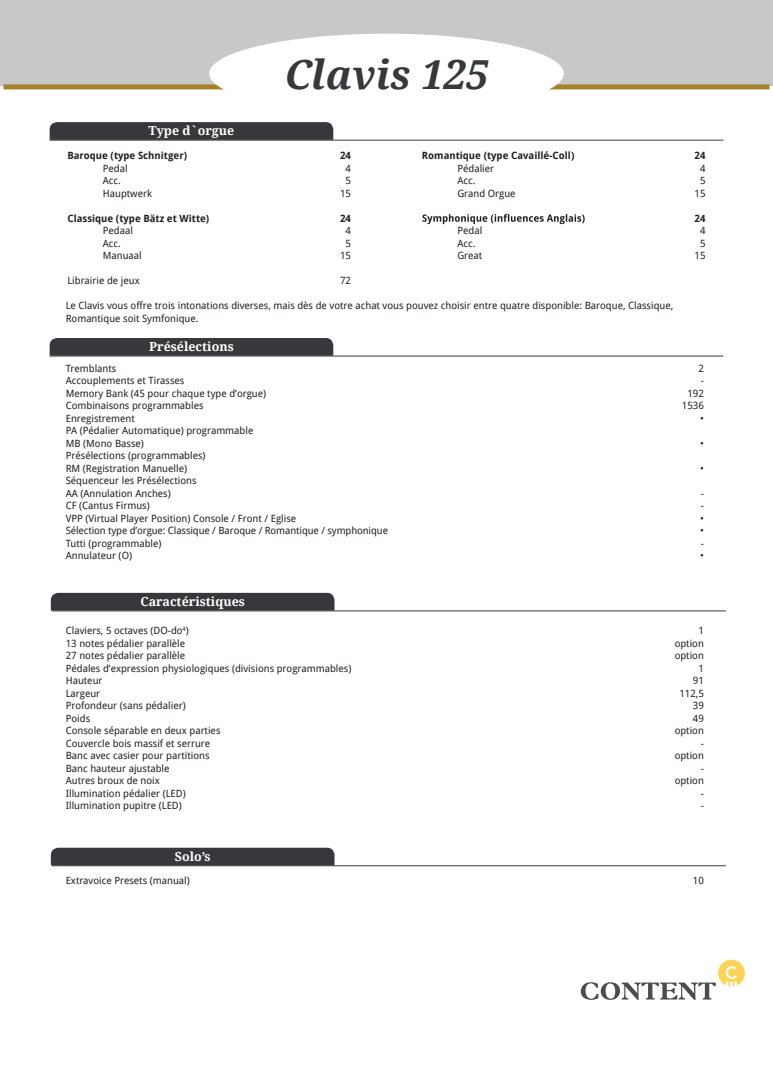
<style>
.page{position:relative;width:773px;height:1081px;background:#fff}
.page>*{position:absolute;margin:0;border:0;box-sizing:border-box;transform-origin:0 0}
.t1{font:italic 700 40px "Droid Serif";color:#36383b}
.t2{font:700 12.5px "Droid Serif";color:#fff}
.t3{font:10px/12.5px "Droid Sans";color:#231f20}
.t4{font:700 10px "Droid Sans";color:#231f20}
</style>
<div class="page">
<svg style="left:50px;top:122px;width:283px;height:18px;background:#393b3e"></svg>
<div style="left:50px;top:338px;width:283px;height:18px;background:#36383b"></div>
<div style="left:0;top:0;width:772px;height:85px;background:#c7c8ca"></div>
<div style="left:4px;top:84px;width:765px;height:5px;background:#a58128"></div>
<div style="left:209px;top:34px;width:354px;height:79px;background:#fff;border-radius:50%"></div>
<svg style="left:422px;top:214px;width:162px;height:10px"></svg>
<hr style="left:50px;top:140px;width:673px;height:1px;background:#36383b">
<hr style="left:50px;top:356px;width:673px;height:1px;background:#36383b">
<div style="left:51px;top:593px;width:283px;height:17px;background:#36383b"></div>
<hr style="left:52px;top:610px;width:673px;height:1px;background:#36383b">
<svg style="left:580px;top:959px;width:164px;height:41px"></svg>
<div style="left:51px;top:848px;width:283px;height:17px;background:#36383b"></div>
<hr style="left:52px;top:865px;width:673px;height:1px;background:#36383b">
<p class="t2" style="left:148px;top:124px;width:87px">Type d`orgue</p>
<h1 class="t1" style="left:285px;top:51px;width:205px">Clavis 125</h1>
<p class="t4" style="left:67px;top:150px;width:121px">Baroque (type Schnitger)</p>
<p class="t4" style="left:340px;top:150px;width:13px">24</p>
<p class="t3" style="left:103px;top:162px;width:26px">Pedal</p>
<p class="t3" style="left:345px;top:162px;width:7px">4</p>
<p class="t3" style="left:103px;top:174px;width:20px">Acc.</p>
<p class="t3" style="left:345px;top:174px;width:7px">5</p>
<p class="t3" style="left:103px;top:187px;width:51px">Hauptwerk</p>
<p class="t3" style="left:340px;top:187px;width:13px">15</p>
<p class="t4" style="left:67px;top:212px;width:143px">Classique (type Bätz et Witte)</p>
<p class="t4" style="left:340px;top:212px;width:13px">24</p>
<p class="t3" style="left:103px;top:224px;width:32px">Pedaal</p>
<p class="t3" style="left:345px;top:224px;width:7px">4</p>
<p class="t3" style="left:103px;top:237px;width:20px">Acc.</p>
<p class="t3" style="left:345px;top:237px;width:7px">5</p>
<p class="t3" style="left:103px;top:249px;width:40px">Manuaal</p>
<p class="t3" style="left:340px;top:249px;width:13px">15</p>
<p class="t3" style="left:67px;top:274px;width:74px">Librairie de jeux</p>
<p class="t3" style="left:340px;top:274px;width:13px">72</p>
<p class="t4" style="left:422px;top:150px;width:154px">Romantique (type Cavaillé-Coll)</p>
<p class="t4" style="left:694px;top:150px;width:13px">24</p>
<p class="t3" style="left:457px;top:162px;width:38px">Pédalier</p>
<p class="t3" style="left:700px;top:162px;width:7px">4</p>
<p class="t3" style="left:457px;top:174px;width:20px">Acc.</p>
<p class="t3" style="left:700px;top:174px;width:7px">5</p>
<p class="t3" style="left:457px;top:187px;width:60px">Grand Orgue</p>
<p class="t3" style="left:694px;top:187px;width:13px">15</p>
<p class="t4" style="left:694px;top:212px;width:13px">24</p>
<p class="t3" style="left:457px;top:224px;width:26px">Pedal</p>
<p class="t3" style="left:700px;top:224px;width:7px">4</p>
<p class="t3" style="left:457px;top:237px;width:20px">Acc.</p>
<p class="t3" style="left:700px;top:237px;width:7px">5</p>
<p class="t3" style="left:457px;top:249px;width:26px">Great</p>
<p class="t3" style="left:694px;top:249px;width:13px">15</p>
<p class="t3" style="left:66px;top:299px;width:609px">Le Clavis vous offre trois intonations diverses, mais dès de votre achat vous pouvez choisir entre quatre disponible: Baroque, Classique,<br>Romantique soit Symfonique.</p>
<p class="t2" style="left:149px;top:339px;width:86px">Présélections</p>
<p class="t3" style="left:66px;top:362px;width:52px">Tremblants</p>
<p class="t3" style="left:698px;top:362px;width:7px">2</p>
<p class="t3" style="left:66px;top:374px;width:120px">Accouplements et Tirasses</p>
<p class="t3" style="left:700px;top:374px;width:5px">-</p>
<p class="t3" style="left:66px;top:387px;width:202px">Memory Bank (45 pour chaque type d’orgue)</p>
<p class="t3" style="left:687px;top:387px;width:18px">192</p>
<p class="t3" style="left:66px;top:399px;width:139px">Combinaisons programmables</p>
<p class="t3" style="left:681px;top:399px;width:24px">1536</p>
<p class="t3" style="left:66px;top:412px;width:71px">Enregistrement</p>
<p class="t3" style="left:700px;top:412px;width:5px">•</p>
<p class="t3" style="left:66px;top:424px;width:189px">PA (Pédalier Automatique) programmable<br>MB (Mono Basse)</p>
<p class="t3" style="left:700px;top:437px;width:5px">•</p>
<p class="t3" style="left:66px;top:449px;width:141px">Présélections (programmables)<br>RM (Registration Manuelle)</p>
<p class="t3" style="left:66px;top:474px;width:132px">Séquenceur les Présélections<br>AA (Annulation Anches)</p>
<p class="t3" style="left:700px;top:462px;width:5px">•</p>
<p class="t3" style="left:700px;top:487px;width:5px">-</p>
<p class="t3" style="left:66px;top:499px;width:86px">CF (Cantus Firmus)</p>
<p class="t3" style="left:700px;top:499px;width:5px">-</p>
<p class="t3" style="left:66px;top:512px;width:232px">VPP (Virtual Player Position) Console / Front / Eglise</p>
<p class="t3" style="left:700px;top:512px;width:5px">•</p>
<p class="t3" style="left:66px;top:524px;width:324px">Sélection type d’orgue: Classique / Baroque / Romantique / symphonique</p>
<p class="t3" style="left:700px;top:524px;width:5px">•</p>
<p class="t3" style="left:66px;top:537px;width:97px">Tutti (programmable)</p>
<p class="t3" style="left:700px;top:537px;width:5px">-</p>
<p class="t3" style="left:66px;top:549px;width:68px">Annulateur (O)</p>
<p class="t3" style="left:700px;top:549px;width:5px">•</p>
<p class="t2" style="left:140px;top:594px;width:106px">Caractéristiques</p>
<p class="t3" style="left:66px;top:624px;width:124px">Claviers, 5 octaves (DO-do<sup>4</sup>)</p>
<p class="t3" style="left:698px;top:624px;width:7px">1</p>
<p class="t3" style="left:66px;top:637px;width:121px">13 notes pédalier parallèle</p>
<p class="t3" style="left:674px;top:637px;width:31px">option</p>
<p class="t3" style="left:66px;top:649px;width:121px">27 notes pédalier parallèle</p>
<p class="t3" style="left:674px;top:649px;width:31px">option</p>
<p class="t3" style="left:66px;top:662px;width:287px">Pédales d’expression physiologiques (divisions programmables)</p>
<p class="t3" style="left:698px;top:662px;width:7px">1</p>
<p class="t3" style="left:66px;top:674px;width:38px">Hauteur</p>
<p class="t3" style="left:692px;top:674px;width:13px">91</p>
<p class="t3" style="left:66px;top:687px;width:36px">Largeur</p>
<p class="t3" style="left:679px;top:687px;width:26px">112,5</p>
<p class="t3" style="left:66px;top:699px;width:121px">Profondeur (sans pédalier)</p>
<p class="t3" style="left:692px;top:699px;width:13px">39</p>
<p class="t3" style="left:66px;top:712px;width:26px">Poids</p>
<p class="t3" style="left:692px;top:712px;width:13px">49</p>
<p class="t3" style="left:66px;top:724px;width:156px">Console séparable en deux parties</p>
<p class="t3" style="left:674px;top:724px;width:31px">option</p>
<p class="t3" style="left:66px;top:737px;width:146px">Couvercle bois massif et serrure</p>
<p class="t3" style="left:700px;top:737px;width:5px">-</p>
<p class="t3" style="left:66px;top:749px;width:145px">Banc avec casier pour partitions</p>
<p class="t3" style="left:674px;top:749px;width:31px">option</p>
<p class="t3" style="left:66px;top:762px;width:105px">Banc hauteur ajustable</p>
<p class="t3" style="left:700px;top:762px;width:5px">-</p>
<p class="t3" style="left:66px;top:774px;width:95px">Autres broux de noix</p>
<p class="t3" style="left:674px;top:774px;width:31px">option</p>
<p class="t3" style="left:66px;top:787px;width:121px">Illumination pédalier (LED)</p>
<p class="t3" style="left:700px;top:787px;width:5px">-</p>
<p class="t3" style="left:66px;top:799px;width:118px">Illumination pupitre (LED)</p>
<p class="t3" style="left:700px;top:799px;width:5px">-</p>
<p class="t2" style="left:175px;top:849px;width:38px">Solo’s</p>
<p class="t3" style="left:66px;top:874px;width:126px">Extravoice Presets (manual)</p>
<p class="t3" style="left:692px;top:874px;width:13px">10</p>
</div>
